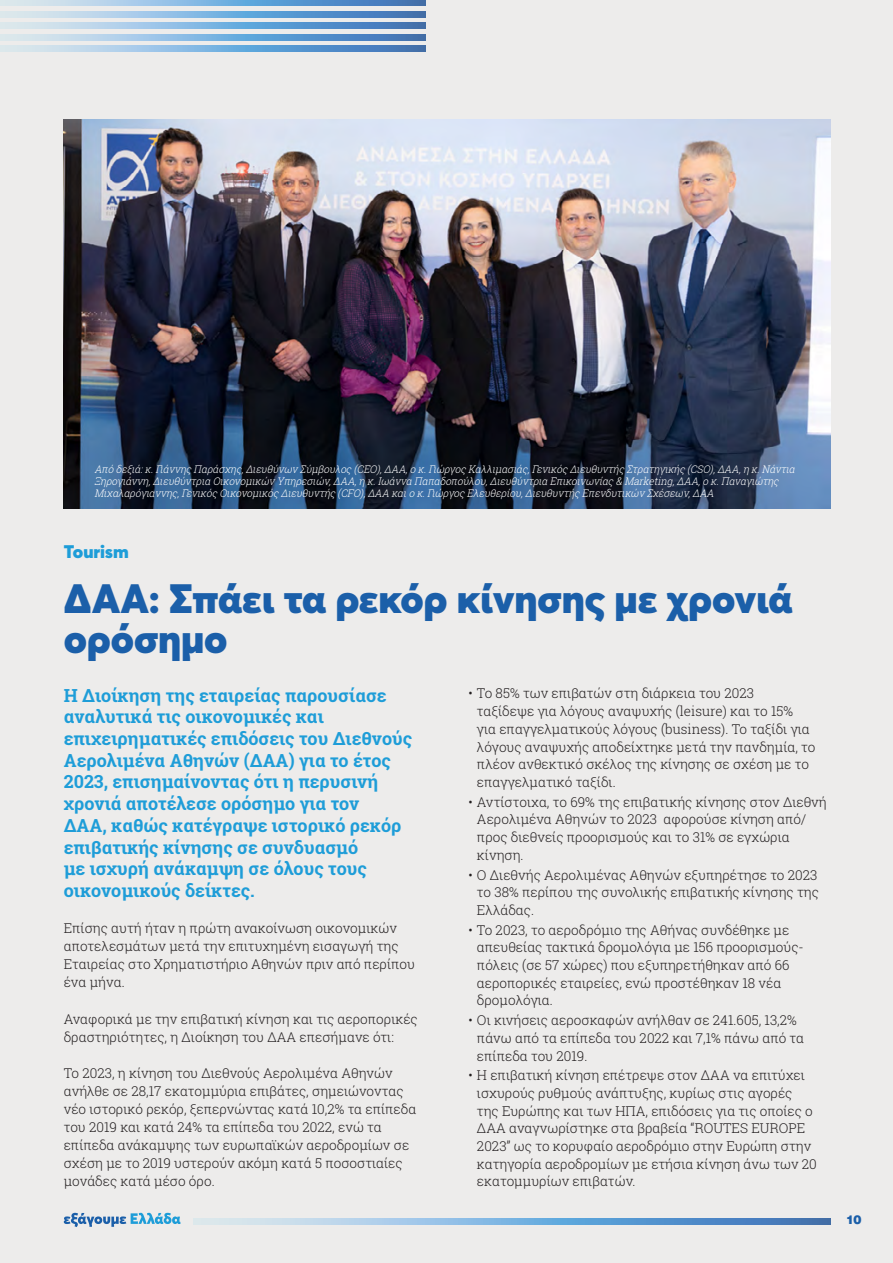
<style>
.page{position:relative;width:893px;height:1263px;background:#edeceb}
.page>*{position:absolute;margin:0;border:0;box-sizing:border-box;transform-origin:0 0}
.t1{font:900 40.5px/40.5px "Averta";color:#1b5fa9}
.t2{font:700 18px/21.8px "Roboto Slab";color:#1e9dd8}
.t3{font:900 18px "Averta";color:#1e9dd8}
.t4{font:300 13.5px/17.7px "Roboto Slab";color:#231f20}
.t5{font:900 12px "UB Helvetica";color:#1b5fa9}
.t6{font:italic 300 10.5px/12.3px "Roboto Slab";color:#fff;scale:.95 1}
</style>
<div class="page">
<svg style="left:0;top:0;width:426px;height:6px"></svg>
<svg style="left:0;top:23px;width:426px;height:6px"></svg>
<svg style="left:0;top:46px;width:426px;height:5px"></svg>
<svg style="left:0;top:11px;width:426px;height:6px"></svg>
<svg style="left:0;top:34px;width:426px;height:6px"></svg>
<svg style="left:64px;top:1213px;width:117px;height:14px"></svg>
<svg style="left:194px;top:1219px;width:637px;height:5px"></svg>
<img style="left:64px;top:119px;width:767px;height:389px">
<p class="t6" style="left:94px;top:463px;width:742px">Από δεξιά:κ.ΓιάννηςΠαράσχης,Διευθύνων Σύμβουλος(CEO),ΔΑΑ,ο κ.ΓιώργοςΚαλλιμασιάς,ΓενικόςΔιευθυντήςΣτρατηγικής(CSO),ΔΑΑ,η κ.Νάντια<br>Ξηρογιάννη,Διευθύντρια Οικονομικών Υπηρεσιών,ΔΑΑ,η κ.Ιωάννα Παπαδοπούλου,Διευθύντρια Επικοινωνίας&amp; Marketing,ΔΑΑ,ο κ.Παναγιώτης<br>Μιχαλαρόγιαννης,ΓενικόςΟικονομικόςΔιευθυντής(CFO),ΔΑΑ καιο κ.ΓιώργοςΕλευθερίου,ΔιευθυντήςΕπενδυτικών Σχέσεων,ΔΑΑ</p>
<h2 class="t3" style="left:64px;top:540px;width:66px">Tourism</h2>
<h1 class="t1" style="left:64px;top:578px;width:730px">ΔΑΑ: Σπάει τα ρεκόρ κίνησης με χρονιά ορόσημο</h1>
<p class="t2" style="left:64px;top:684px;width:350px">Η Διοίκηση της εταιρείας παρουσίασε αναλυτικά τις οικονομικές και επιχειρηματικές επιδόσεις του Διεθνούς Αερολιμένα Αθηνών (ΔΑΑ) για το έτος 2023, επισημαίνοντας ότι η περυσινή χρονιά αποτέλεσε ορόσημο για τον<br>ΔΑΑ, καθώς κατέγραψε ιστορικό ρεκόρ επιβατικής κίνησης σε συνδυασμό<br>με ισχυρή ανάκαμψη σε όλους τους οικονομικούς δείκτες.</p>
<p class="t4" style="left:64px;top:919px;width:353px;line-height:18.1px">Επίσης αυτή ήταν η πρώτη ανακοίνωση οικονομικών αποτελεσμάτων μετά την επιτυχημένη εισαγωγή της Εταιρείας στο Χρηματιστήριο Αθηνών πριν από περίπου ένα μήνα.</p>
<p class="t4" style="left:64px;top:1009px;width:355px;line-height:18.1px">Αναφορικά με την επιβατική κίνηση και τις αεροπορικές δραστηριότητες, η Διοίκηση του ΔΑΑ επεσήμανε ότι:</p>
<p class="t4" style="left:64px;top:1063px;width:354px;line-height:18.1px">Το 2023, η κίνηση του Διεθνούς Αερολιμένα Αθηνών ανήλθε σε 28,17 εκατομμύρια επιβάτες, σημειώνοντας νέο ιστορικό ρεκόρ, ξεπερνώντας κατά 10,2% τα επίπεδα του 2019 και κατά 24% τα επίπεδα του 2022, ενώ τα επίπεδα ανάκαμψης των ευρωπαϊκών αεροδρομίων σε σχέση με το 2019 υστερούν ακόμη κατά 5 ποσοστιαίες μονάδες κατά μέσο όρο.</p>
<p class="t4" style="left:477px;top:684px;width:340px;text-indent:-9px">• Το 85% των επιβατών στη διάρκεια του 2023<br>ταξίδεψε για λόγους αναψυχής (leisure) και το 15% για επαγγελματικούς λόγους (business). Το ταξίδι για λόγους αναψυχής αποδείχτηκε μετά την πανδημία, το πλέον ανθεκτικό σκέλος της κίνησης σε σχέση με το επαγγελματικό ταξίδι.</p>
<p class="t4" style="left:477px;top:792px;width:351px;text-indent:-9px">• Αντίστοιχα, το 69% της επιβατικής κίνησης στον Διεθνή Αερολιμένα Αθηνών το 2023 αφορούσε κίνηση από/ προς διεθνείς προορισμούς και το 31% σε εγχώρια κίνηση.</p>
<p class="t4" style="left:477px;top:865px;width:343px;text-align:justify;text-indent:-9px">• Ο Διεθνής Αερολιμένας Αθηνών εξυπηρέτησε το 2023 το 38% περίπου της συνολικής επιβατικής κίνησης της Ελλάδας.</p>
<p class="t4" style="left:477px;top:920px;width:328px;text-indent:-9px">• Το 2023, το αεροδρόμιο της Αθήνας συνδέθηκε με απευθείας τακτικά δρομολόγια με 156 προορισμούς&shy;πόλεις (σε 57 χώρες) που εξυπηρετήθηκαν από 66 αεροπορικές εταιρείες, ενώ προστέθηκαν 18 νέα δρομολόγια.</p>
<p class="t4" style="left:477px;top:1011px;width:329px;text-indent:-9px">• Οι κινήσεις αεροσκαφών ανήλθαν σε 241.605, 13,2% πάνω από τα επίπεδα του 2022 και 7,1% πάνω από τα επίπεδα του 2019.</p>
<p class="t4" style="left:477px;top:1066px;width:341px;text-indent:-9px">• Η επιβατική κίνηση επέτρεψε στον ΔΑΑ να επιτύχει ισχυρούς ρυθμούς ανάπτυξης, κυρίως στις αγορές της Ευρώπης και των ΗΠΑ, επιδόσεις για τις οποίες ο ΔΑΑ αναγνωρίστηκε στα βραβεία “ROUTES EUROPE 2023” ως το κορυφαίο αεροδρόμιο στην Ευρώπη στην κατηγορία αεροδρομίων με ετήσια κίνηση άνω των 20 εκατομμυρίων επιβατών.</p>
<p class="t5" style="left:846px;top:1212px;width:17px">10</p>
</div>
